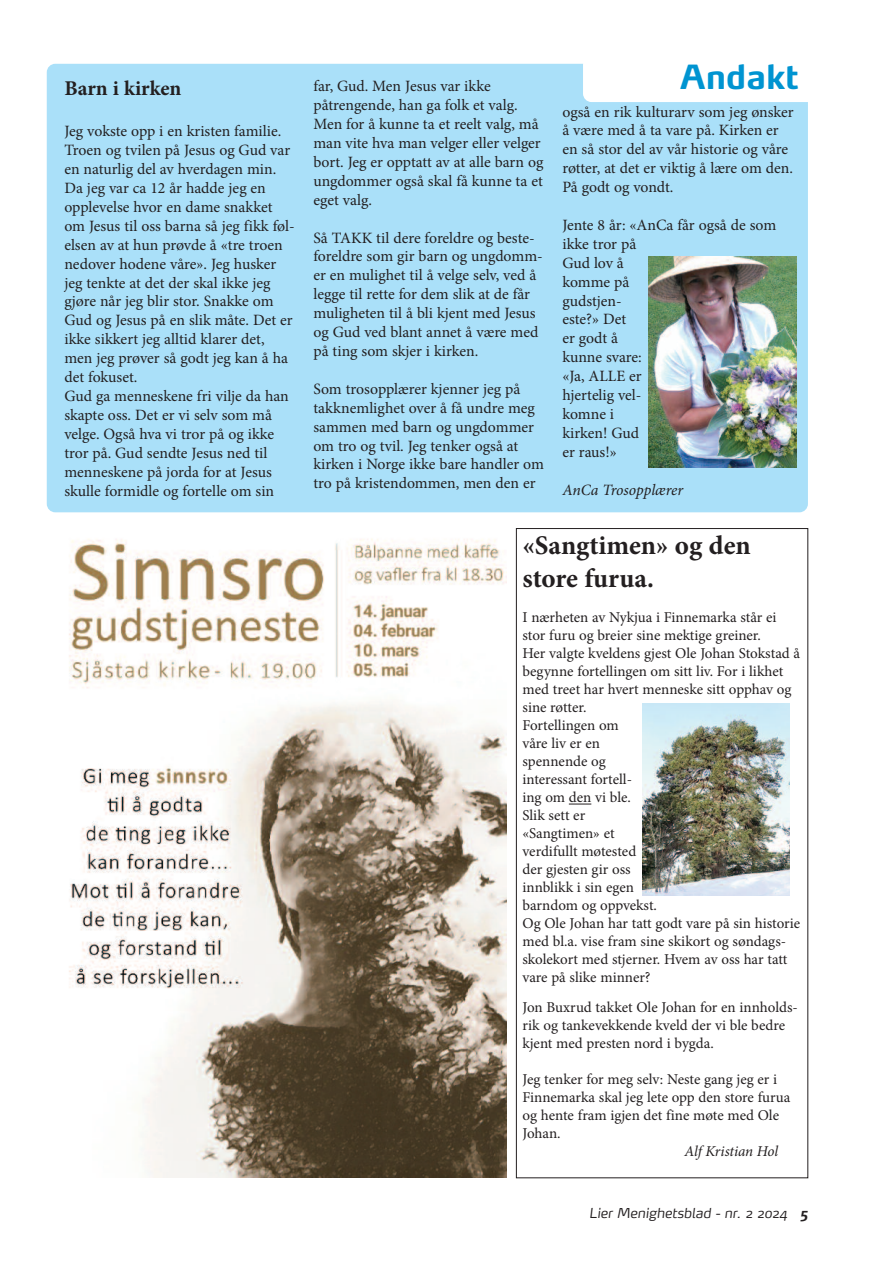
<style>
.page{position:relative;width:893px;height:1263px;background:#fff}
.page>*{position:absolute;margin:0;border:0;box-sizing:border-box;transform-origin:0 0}
.t1{font:700 33px "Max OT";color:#0094d1}
.t2{font:700 27px/32.4px "Minion Pro";color:#231f20}
.t3{font:700 21px "Minion Pro";color:#231f20}
.t4{font:15.75px/18.9px "Minion Pro";color:#231f20}
.t5{font:italic 15.75px "Minion Pro";letter-spacing:-.005em;color:#231f20}
.t6{font:15px/18px "Minion Pro";color:#231f20}
.t7{font:italic 15px "Minion Pro";letter-spacing:-.01em;color:#231f20}
.t8{font:italic 300 13.5px "Max OT";color:#231f20}
.s1{font-weight:700}
</style>
<div class="page">
<div style="left:47px;top:64px;width:761px;height:448px;background:#aae0f9;border-radius:9px"></div>
<div style="left:583px;top:56px;width:248px;height:46px;background:#fff;border-radius:9px"></div>
<img style="left:648px;top:256px;width:149px;height:212px">
<img style="left:69px;top:538px;width:437px;height:639px">
<svg style="left:569px;top:804px;width:22px;height:1px"></svg>
<img style="left:642px;top:703px;width:148px;height:193px">
<h3 class="t3" style="left:64px;top:81px;width:119px">Barn i kirken</h3>
<p class="t4" style="left:64px;top:123px;width:232px">Jeg vokste opp i en kristen familie.<br>Troen og tvilen på Jesus og Gud var en naturlig del av hverdagen min.<br>Da jeg var ca 12 år hadde jeg en opplevelse hvor en dame snakket om Jesus til oss barna så jeg fikk føl&shy;elsen av at hun prøvde å «tre troen nedover hodene våre». Jeg husker jeg tenkte at det der skal ikke jeg gjøre når jeg blir stor. Snakke om<br>Gud og Jesus på en slik måte. Det er ikke sikkert jeg alltid klarer det, men jeg prøver så godt jeg kan å ha det fokuset.<br>Gud ga menneskene fri vilje da han skapte oss. Det er vi selv som må velge. Også hva vi tror på og ikke tror på. Gud sendte Jesus ned til menneskene på jorda for at Jesus skulle formidle og fortelle om sin</p>
<p class="t4" style="left:313px;top:78px;width:232px">far, Gud. Men Jesus var ikke påtrengende, han ga folk et valg.<br>Men for å kunne ta et reelt valg, må man vite hva man velger eller velger bort. Jeg er opptatt av at alle barn og ungdommer også skal få kunne ta et eget valg.</p>
<p class="t4" style="left:313px;top:229px;width:231px">Så TAKK til dere foreldre og beste&shy;foreldre som gir barn og ungdomm&shy;er en mulighet til å velge selv, ved å legge til rette for dem slik at de får muligheten til å bli kjent med Jesus og Gud ved blant annet å være med på ting som skjer i kirken.</p>
<p class="t4" style="left:313px;top:381px;width:232px">Som trosopplærer kjenner jeg på takknemlighet over å få undre meg sammen med barn og ungdommer om tro og tvil. Jeg tenker også at kirken i Norge ikke bare handler om tro på kristendommen, men den er</p>
<h1 class="t1" style="left:680px;top:65px;width:121px">Andakt</h1>
<p class="t4" style="left:562px;top:103px;width:233px">også en rik kulturarv som jeg ønsker å være med å ta vare på. Kirken er en så stor del av vår historie og våre røtter, at det er viktig å lære om den.<br>På godt og vondt.</p>
<p class="t4" style="left:562px;top:217px;width:215px">Jente 8 år: «AnCa får også de som ikke tror på<br>Gud lov å<br>komme på<br>gudstjen-<br>este?» Det<br>er godt å<br>kunne svare:<br>«Ja, ALLE er<br>hjertelig vel-<br>komne i<br>kirken! Gud<br>er raus!»</p>
<p class="t5" style="left:562px;top:483px;width:122px">AnCa Trosopplærer</p>
<h2 class="t2" style="left:522px;top:532px;width:230px">«Sangtimen» og den store furua.</h2>
<p class="t6" style="left:522px;top:610px;width:279px">I nærheten av Nykjua i Finnemarka står ei stor furu og breier sine mektige greiner.<br>Her valgte kveldens gjest Ole Johan Stokstad å begynne fortellingen om sitt liv. For i likhet med treet har hvert menneske sitt opphav og sine røtter.<br>Fortellingen om<br>våre liv er en<br>spennende og<br>interessant fortell-<br>ing om den vi ble.<br>Slik sett er<br>«Sangtimen» et<br>verdifullt møtested<br>der gjesten gir oss<br>innblikk i sin egen<br>barndom og oppvekst.<br>Og Ole Johan har tatt godt vare på sin historie med bl.a. vise fram sine skikort og søndags&shy;skolekort med stjerner. Hvem av oss har tatt vare på slike minner?</p>
<p class="t6" style="left:522px;top:1000px;width:277px">Jon Buxrud takket Ole Johan for en innholds&shy;rik og tankevekkende kveld der vi ble bedre kjent med presten nord i bygda.</p>
<p class="t6" style="left:522px;top:1072px;width:269px">Jeg tenker for meg selv: Neste gang jeg er i<br>Finnemarka skal jeg lete opp den store furua og hente fram igjen det fine møte med Ole<br>Johan.</p>
<p class="t7" style="left:684px;top:1146px;width:95px">Alf Kristian Hol</p>
<p class="t8" style="left:589px;top:1208px;width:220px">Lier Menighetsblad - nr. 2 2024 <span class="s1">5</span></p>
</div>
